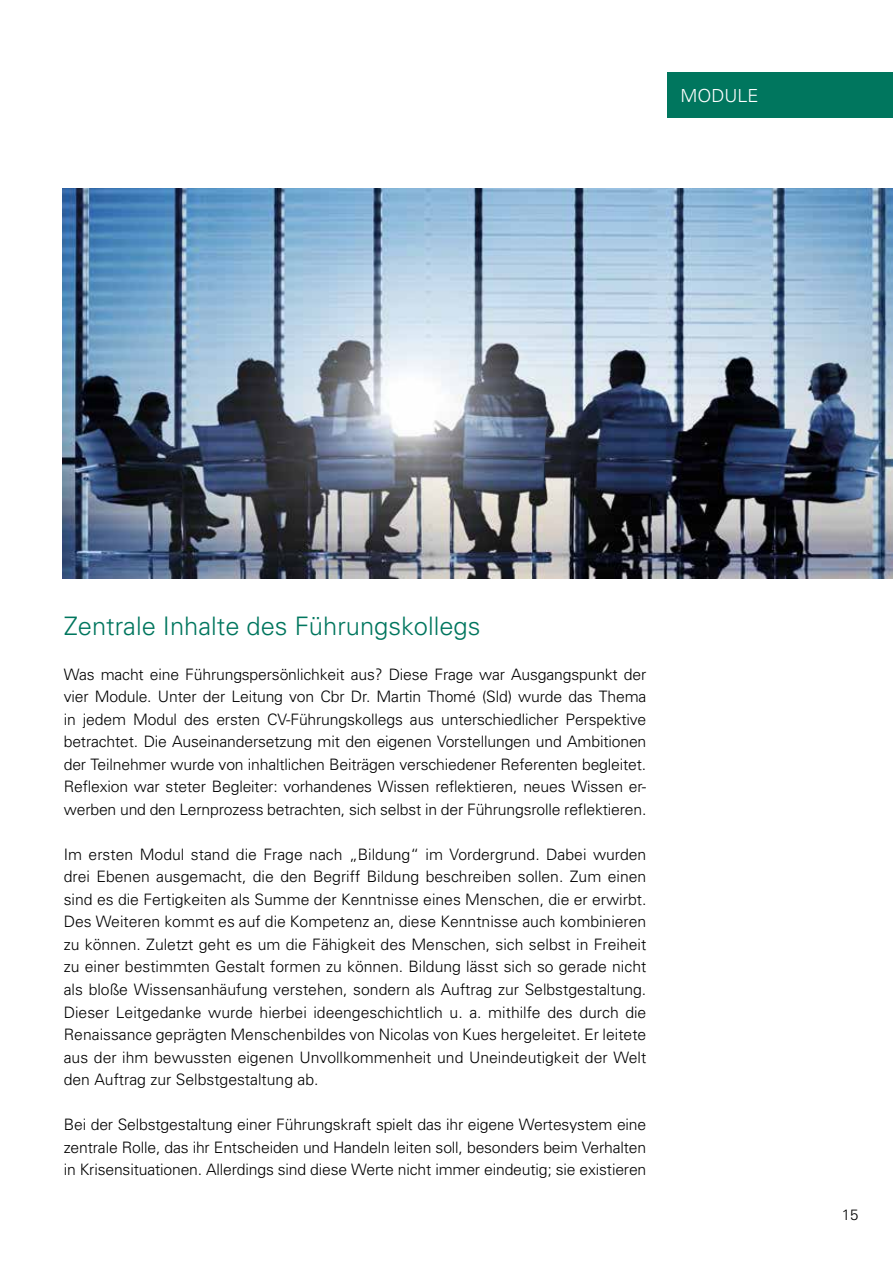
<style>
.page{position:relative;width:893px;height:1263px;background:#fff}
.page>*{position:absolute;margin:0;border:0;box-sizing:border-box;transform-origin:0 0}
.t1{font:300 25.5px "Univers";color:#00765e}
.t2{font:300 18px "Univers";color:#fff}
.t3{font:300 15.75px/22.5px "Univers";letter-spacing:-.01em;color:#000;text-align:justify}
.t4{font:300 15px "Univers";color:#000}
</style>
<div class="page">
<div style="left:668px;top:72px;width:225px;height:46px;background:#00765e"></div>
<img style="left:63px;top:189px;width:830px;height:389px">
<p class="t2" style="left:680px;top:85px;width:80px">MODULE</p>
<h1 class="t1" style="left:64px;top:610px;width:418px">Zentrale Inhalte des Führungskollegs</h1>
<p class="t3" style="left:64px;top:663px;width:584px">Was macht eine Führungspersönlichkeit aus? Diese Frage war Ausgangspunkt der vier Module. Unter der Leitung von Cbr Dr. Martin Thomé (Sld) wurde das Thema in jedem Modul des ersten CV-Führungskollegs aus unterschiedlicher Perspektive betrachtet. Die Auseinandersetzung mit den eigenen Vorstellungen und Ambitionen der Teilnehmer wurde von inhaltlichen Beiträgen verschiedener Referenten begleitet.<br>Reflexion war steter Begleiter: vorhandenes Wissen reflektieren, neues Wissen er&shy;werben und den Lernprozess betrachten, sich selbst in der Führungsrolle reflektieren.</p>
<p class="t3" style="left:64px;top:843px;width:584px">Im ersten Modul stand die Frage nach „Bildung“ im Vordergrund. Dabei wurden drei Ebenen ausgemacht, die den Begriff Bildung beschreiben sollen. Zum einen sind es die Fertigkeiten als Summe der Kenntnisse eines Menschen, die er erwirbt.<br>Des Weiteren kommt es auf die Kompetenz an, diese Kenntnisse auch kombinieren zu können. Zuletzt geht es um die Fähigkeit des Menschen, sich selbst in Freiheit zu einer bestimmten Gestalt formen zu können. Bildung lässt sich so gerade nicht als bloße Wissensanhäufung verstehen, sondern als Auftrag zur Selbstgestaltung.<br>Dieser Leitgedanke wurde hierbei ideengeschichtlich u. a. mithilfe des durch die Renaissance geprägten Menschenbildes von Nicolas von Kues hergeleitet. Er leitete aus der ihm bewussten eigenen Unvollkommenheit und Uneindeutigkeit der Welt den Auftrag zur Selbstgestaltung ab.</p>
<p class="t3" style="left:64px;top:1113px;width:584px">Bei der Selbstgestaltung einer Führungskraft spielt das ihr eigene Wertesystem eine zentrale Rolle, das ihr Entscheiden und Handeln leiten soll, besonders beim Verhalten in Krisensituationen. Allerdings sind diese Werte nicht immer eindeutig; sie existieren</p>
<p class="t4" style="left:842px;top:1205px;width:18px">15</p>
</div>
